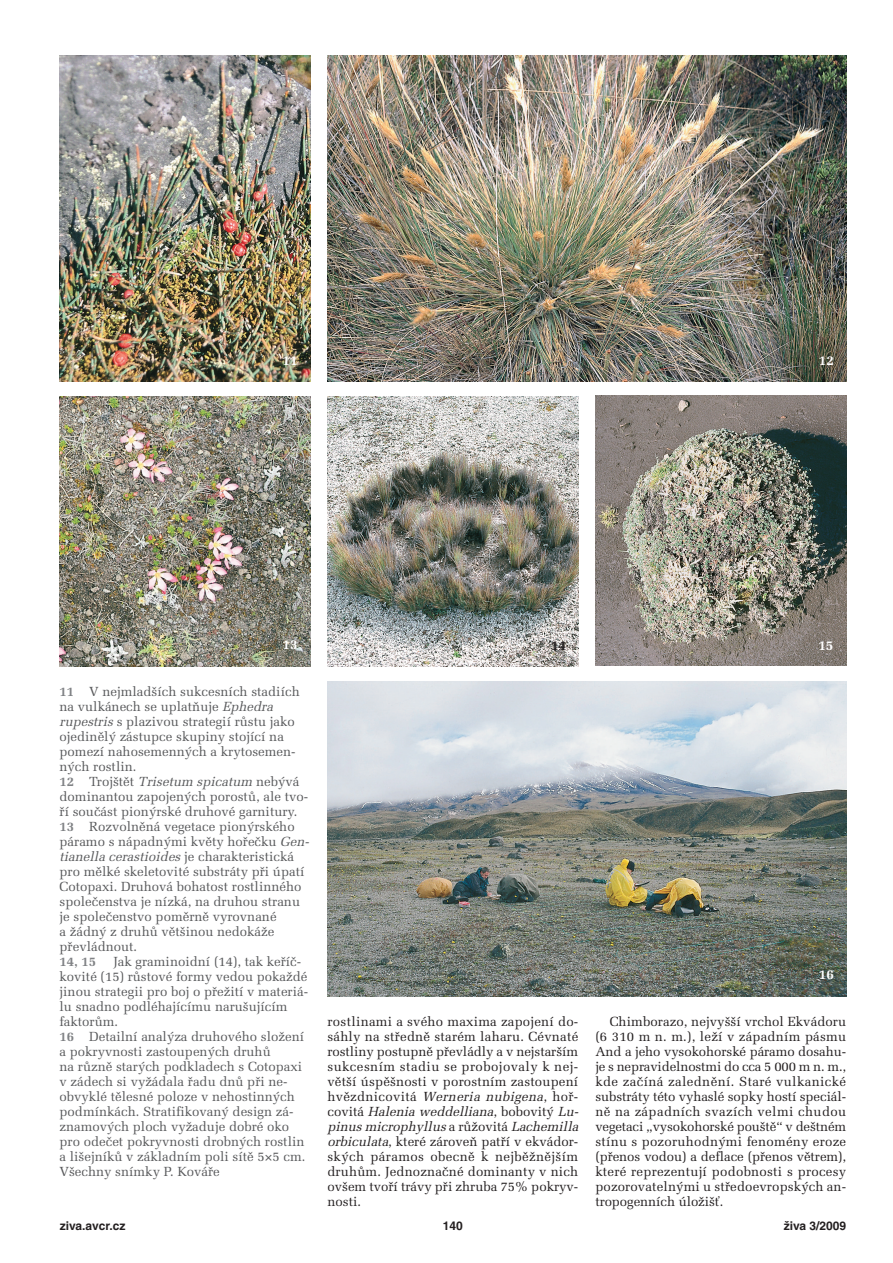
<style>
.page{position:relative;width:893px;height:1263px;background:#fff}
.page>*{position:absolute;margin:0;border:0;box-sizing:border-box;transform-origin:0 0}
.t1{font:700 13.5px "Melior CE";color:#fff}
.t2{font:700 13.5px "Melior CE";color:#231f20}
.t3{font:13.2px/15px "Melior CE";color:#57585a}
.t4{font:13.2px/15px "Melior CE";letter-spacing:.01em;color:#231f20}
.t5{font:700 13.2px "Melior CE";color:#808285}
.t6{font:700 12px "Helvetica CE";color:#231f20}
.s1{font-weight:700;color:#808285}
.s2{font-style:italic}
</style>
<div class="page">
<img style="left:327px;top:55px;width:519px;height:326px">
<img style="left:595px;top:396px;width:251px;height:270px">
<img style="left:327px;top:681px;width:519px;height:315px">
<img style="left:327px;top:396px;width:251px;height:270px">
<img style="left:60px;top:55px;width:250px;height:326px">
<img style="left:60px;top:396px;width:250px;height:270px">
<p class="t1" style="left:283px;top:356px;width:17px">11</p>
<p class="t1" style="left:819px;top:356px;width:17px">12</p>
<p class="t1" style="left:283px;top:640px;width:17px">13</p>
<p class="t1" style="left:818px;top:641px;width:17px">15</p>
<p class="t2" style="left:551px;top:641px;width:17px">14</p>
<p class="t3" style="left:60px;top:686px;width:254px"><span class="s1">11</span> V nejmladších sukcesních stadiích na vulkánech se uplatňuje <span class="s2">Ephedra rupestris</span>s plazivou strategií růstu jako ojedinělý zástupce skupiny stojící na pomezí nahosemenných a krytosemen&shy;ných rostlin.<br><span class="s1">12</span> Trojštět <span class="s2">Trisetumspicatum</span>nebývá dominantou zapojených porostů, ale tvo&shy;ří součást pionýrské druhové garnitury.<br><span class="s1">13</span> Rozvolněná vegetace pionýrského páramo s nápadnými květy hořečku <span class="s2">Gen&shy;tianellacerastioides</span>je charakteristická pro mělké skeletovité substráty při úpatí Cotopaxi. Druhová bohatost rostlinného společenstva je nízká, na druhou stranu je společenstvo poměrně vyrovnané<br>a žádný z druhů většinou nedokáže převládnout.</p>
<p class="t5" style="left:60px;top:957px;width:38px">14, 15</p>
<p class="t3" style="left:60px;top:956px;width:250px;text-indent:54px">Jak graminoidní (14), tak keříč&shy;kovité (15) růstové formy vedou pokaždé jinou strategii pro boj o přežití v materiá&shy;lu snadno podléhajícímu narušujícím faktorům.<br><span class="s1">16</span> Detailní analýza druhového složení a pokryvnosti zastoupených druhů<br>na různě starých podkladech s Cotopaxi v zádech si vyžádala řadu dnů při ne&shy;obvyklé tělesné poloze v nehostinných podmínkách. Stratifikovaný design zá&shy;znamových ploch vyžaduje dobré oko pro odečet pokryvnosti drobných rostlin a lišejníků v základním poli sítě 5 5 cm.<br>Všechny snímky P. Kováře</p>
<p class="t1" style="left:819px;top:969px;width:17px">16</p>
<p class="t4" style="left:327px;top:1016px;width:255px">rostlinami a svého maxima zapojení do&shy;sáhly na středně starém laharu. Cévnaté rostliny postupně převládly a v nejstarším sukcesním stadiu se probojovaly k nej&shy;větší úspěšnosti v porostním zastoupení hvězdnicovitá <span class="s2">Werneria nubigena</span>, hoř&shy;c o v i t á <span class="s2">Halenia weddelliana</span>, b o b o v i t ý <span class="s2">Lu&shy;pinus microphyllus</span> a r ů ž o v i t á <span class="s2">Lachemilla orbiculata</span>, které zároveň patří v ekvádor&shy;ských páramos obecně k nejběžnějším druhům. Jednoznačné dominanty v nich ovšem tvoří trávy při zhruba 75% pokryv&shy;nosti.</p>
<p class="t4" style="left:595px;top:1016px;width:252px;text-align:justify;text-indent:14px">Chimborazo, nejvyšší vrchol Ekvádoru (6 310 m n. m.), leží v západním pásmu And a jeho vysokohorské páramo dosahu&shy;je s nepravidelnostmi do cca 5 000 m n. m., kde začíná zalednění. Staré vulkanické substráty této vyhaslé sopky hostí speciál&shy;ně na západních svazích velmi chudou vegetaci „vysokohorské pouště“ v deštném stínu s pozoruhodnými fenomény eroze (přenos vodou) a deflace (přenos větrem), které reprezentují podobnosti s procesy pozorovatelnými u středoevropských an&shy;tropogenních úložišť.</p>
<p class="t6" style="left:60px;top:1221px;width:67px">ziva.avcr.cz</p>
<p class="t6" style="left:443px;top:1221px;width:22px">140</p>
<p class="t6" style="left:784px;top:1221px;width:64px">živa 3/2009</p>
</div>
